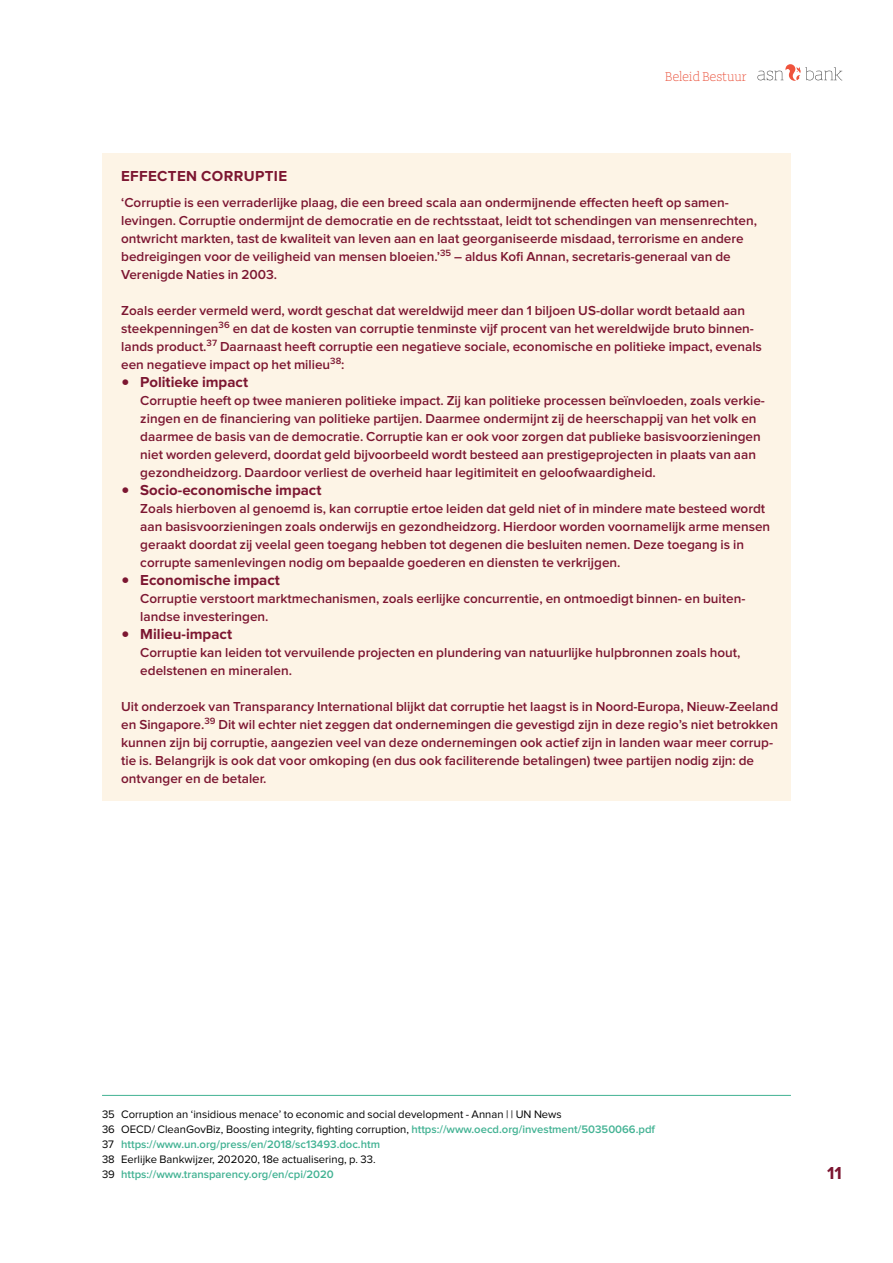
<style>
.page{position:relative;width:893px;height:1263px;background:#fff}
.page>*{position:absolute;margin:0;border:0;box-sizing:border-box;transform-origin:0 0}
.t1{font:700 18px "Proxima Nova";color:#7c1631}
.t2{font:700 15px "Proxima Nova";color:#7c1631}
.t3{font:700 15px "Proxima Nova";letter-spacing:.025em;color:#7c1631}
.t4{font:600 13.5px/18px "Proxima Nova";color:#7c1631}
.t5{font:13.5px "ASN Bank Slab";color:#ea523c}
.t6{font:11.25px/15px "Proxima Nova";color:#000}
.s1{font-size:24px}
.s2{font-weight:600;color:#42b293}
</style>
<div class="page">
<svg style="left:757px;top:64px;width:85px;height:17px"></svg>
<div style="left:102px;top:153px;width:689px;height:648px;background:#fdf4e6"></div>
<hr style="left:102px;top:1095px;width:689px;height:1px;background:#42b293">
<p class="t5" style="left:665px;top:67px;width:83px">Beleid Bestuur</p>
<p class="t3" style="left:121px;top:165px;width:167px">EFFECTEN CORRUPTIE</p>
<p class="t4" style="left:121px;top:194px;width:637px">‘Corruptie is een verraderlijke plaag, die een breed scala aan ondermijnende effecten heeft op samen&shy;levingen. Corruptie ondermijnt de democratie en de rechtsstaat, leidt tot schendingen van mensenrechten, ontwricht markten, tast de kwaliteit van leven aan en laat georganiseerde misdaad, terrorisme en andere bedreigingen voor de veiligheid van mensen bloeien.’<sup>35</sup> – aldus Kofi Annan, secretaris-generaal van de Verenigde Naties in 2003.</p>
<p class="t4" style="left:121px;top:302px;width:642px">Zoals eerder vermeld werd, wordt geschat dat wereldwijd meer dan 1 biljoen US-dollar wordt betaald aan steekpenningen<sup>36</sup> en dat de kosten van corruptie tenminste vijf procent van het wereldwijde bruto binnen&shy;lands product.<sup>37</sup> Daarnaast heeft corruptie een negatieve sociale, economische en politieke impact, evenals een negatieve impact op het milieu<sup>38</sup>:</p>
<p class="t2" style="left:121px;top:370px;width:128px"><span class="s1">•</span> Politieke impact</p>
<p class="t4" style="left:140px;top:392px;width:626px">Corruptie heeft op twee manieren politieke impact. Zij kan politieke processen beïnvloeden, zoals verkie&shy;zingen en de financiering van politieke partijen. Daarmee ondermijnt zij de heerschappij van het volk en daarmee de basis van de democratie. Corruptie kan er ook voor zorgen dat publieke basisvoorzieningen niet worden geleverd, doordat geld bijvoorbeeld wordt besteed aan prestigeprojecten in plaats van aan gezondheidzorg. Daardoor verliest de overheid haar legitimiteit en geloofwaardigheid.</p>
<p class="t2" style="left:121px;top:478px;width:202px"><span class="s1">•</span> Socio-economische impact</p>
<p class="t4" style="left:140px;top:500px;width:631px">Zoals hierboven al genoemd is, kan corruptie ertoe leiden dat geld niet of in mindere mate besteed wordt aan basisvoorzieningen zoals onderwijs en gezondheidzorg. Hierdoor worden voornamelijk arme mensen geraakt doordat zij veelal geen toegang hebben tot degenen die besluiten nemen. Deze toegang is in corrupte samenlevingen nodig om bepaalde goederen en diensten te verkrijgen.</p>
<p class="t2" style="left:121px;top:568px;width:160px"><span class="s1">•</span> Economische impact</p>
<p class="t4" style="left:140px;top:590px;width:607px">Corruptie verstoort marktmechanismen, zoals eerlijke concurrentie, en ontmoedigt binnen- en buiten&shy;landse investeringen.</p>
<p class="t2" style="left:121px;top:622px;width:112px"><span class="s1">•</span> Milieu-impact</p>
<p class="t4" style="left:140px;top:644px;width:602px">Corruptie kan leiden tot vervuilende projecten en plundering van natuurlijke hulpbronnen zoals hout, edelstenen en mineralen.</p>
<p class="t4" style="left:121px;top:698px;width:658px">Uit onderzoek van Transparancy International blijkt dat corruptie het laagst is in Noord-Europa, Nieuw-Zeeland en Singapore.<sup>39</sup> Dit wil echter niet zeggen dat ondernemingen die gevestigd zijn in deze regio’s niet betrokken kunnen zijn bij corruptie, aangezien veel van deze ondernemingen ook actief zijn in landen waar meer corrup&shy;tie is. Belangrijk is ook dat voor omkoping (en dus ook faciliterende betalingen) twee partijen nodig zijn: de ontvanger en de betaler.</p>
<p class="t6" style="left:102px;top:1106px;width:554px">35 Corruption an ‘insidious menace’ to economic and social development - Annan | | UN News<br>36 OECD/ CleanGovBiz, Boosting integrity, fighting corruption, <span class="s2">https://www.oecd.org/investment/50350066.pdf </span>37 <span class="s2">https://www.un.org/press/en/2018/sc13493.doc.htm<br></span>38 Eerlijke Bankwijzer, 202020, 18e actualisering, p. 33.<br>39 <span class="s2">https://www.transparency.org/en/cpi/2020</span></p>
<h1 class="t1" style="left:827px;top:1159px;width:16px">11</h1>
</div>
